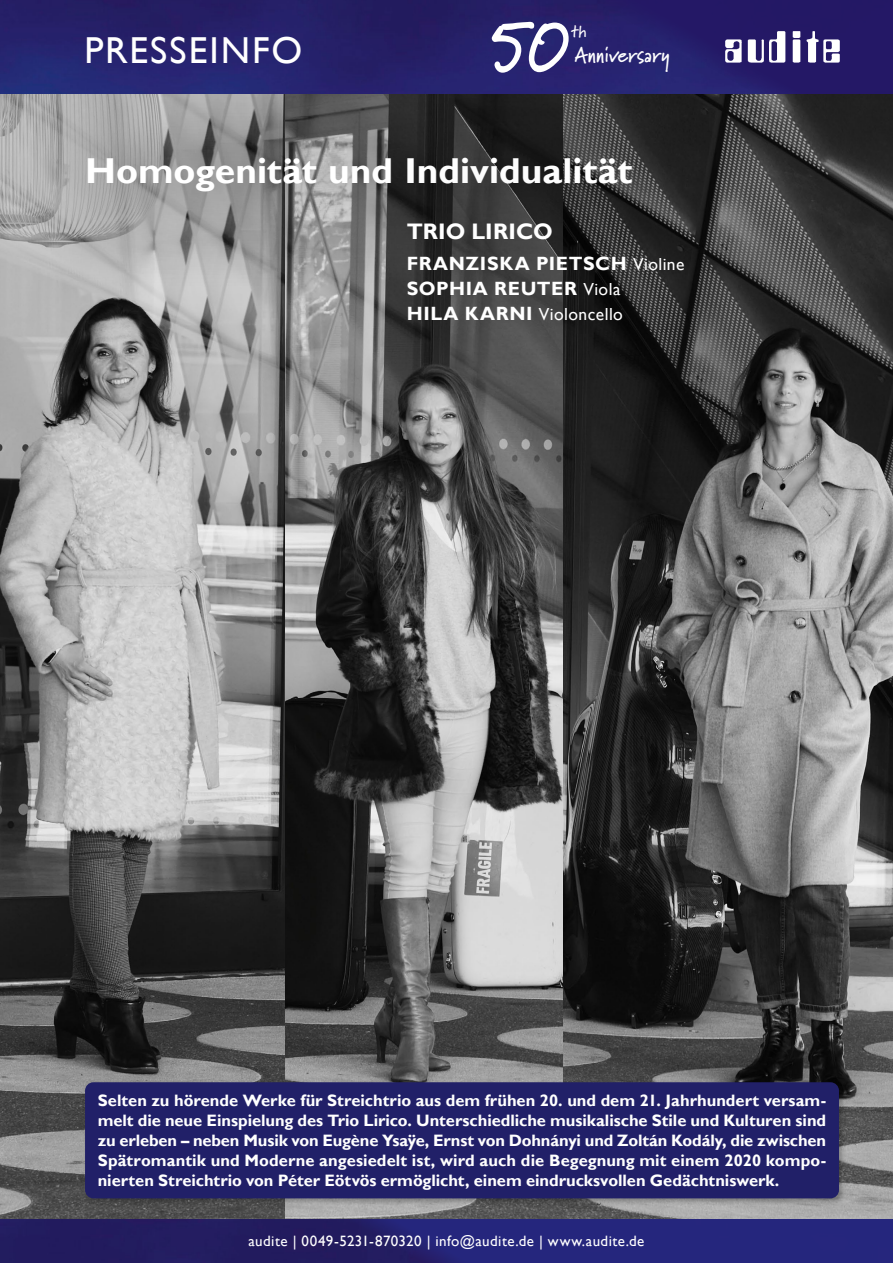
<style>
.page{position:relative;width:893px;height:1263px;background:#fff}
.page>*{position:absolute;margin:0;border:0;box-sizing:border-box;transform-origin:0 0}
.t1{font:700 80.1px "Marydale";color:#fff;scale:.8 1}
.t2{font:37.5px "Gill Sans";letter-spacing:.05em;color:#fff}
.t3{font:700 36px "Gill Sans";color:#fff}
.gill_sansMT8_5__pt_engl{font:700 22.5px "Gill Sans";letter-spacing:.005em;color:#fff}
.t4{font:700 21.3px "Marydale";color:#fff}
.gill_sansMT8_5__pt_engl-2{font:700 19.2px "Gill Sans";letter-spacing:.035em;color:#fff}
.gill_sansMT8_5__pt_engl-3{font:17.4px "Gill Sans";letter-spacing:.025em;color:#fff}
.t5{font:700 16.8px "Marydale";color:#fff}
.t6{font:700 16.5px/19.8px "Gill Sans";color:#fff;text-align:justify}
.t7{font:15px "Gill Sans";letter-spacing:.03em;color:#fff}
.s1{font-weight:400;font-size:17.4px}
.s2{font-weight:700;font-size:19.2px}
</style>
<div class="page">
<img style="left:285px;top:286px;width:278px;height:933px">
<img style="left:0;top:283px;width:285px;height:936px">
<img style="left:563px;top:94px;width:330px;height:1125px">
<img style="left:0;top:1219px;width:893px;height:44px">
<svg style="left:0;top:94px;width:716px;height:189px;background:#7e7e7e"></svg>
<div style="left:82px;top:1080px;width:763px;height:125px;background:#000;opacity:.25"></div>
<div style="left:85px;top:1082px;width:754px;height:116px;background:#212068;border-radius:8px"></div>
<div style="left:336px;top:149px;width:410px;height:251px;background:#000;opacity:.5"></div>
<img style="left:0;top:0;width:893px;height:94px">
<img style="left:724px;top:17px;width:117px;height:59px">
<p class="t2" style="left:84px;top:28px;width:219px">PRESSEINFO</p>
<p class="t1" style="left:489px;top:-2px;width:102px">50</p>
<p class="t5" style="left:571px;top:22px;width:16px">th</p>
<p class="t4" style="left:574px;top:42px;width:97px">Anniversary</p>
<p class="t3" style="left:85px;top:149px;width:549px">Homogenität und Individualität</p>
<p class="gill_sansMT8_5__pt_engl" style="left:407px;top:218px;width:148px">TRIO LIRICO</p>
<p class="gill_sansMT8_5__pt_engl-2" style="left:407px;top:252px;width:279px">FRANZISKA PIETSCH <span class="s1">Violine</span></p>
<p class="gill_sansMT8_5__pt_engl-2" style="left:407px;top:277px;width:215px">SOPHIA REUTER <span class="s1">Viola</span></p>
<p class="gill_sansMT8_5__pt_engl-3" style="left:407px;top:304px;width:218px"><span class="s2">HILA KARNI</span> Violoncello</p>
<p class="t6" style="left:98px;top:1091px;width:730px">Selten zu hörende Werke für Streichtrio aus dem frühen 20. und dem 21. Jahrhundert versam&shy;melt die neue Einspielung des Trio Lirico. Unterschiedliche musikalische Stile und Kulturen sind zu erleben – neben Musik von Eugène Ysaÿe, Ernst von Dohnányi und Zoltán Kodály, die zwischen Spätromantik und Moderne angesiedelt ist, wird auch die Begegnung mit einem 2020 kompo&shy;nierten Streichtrio von Péter Eötvös ermöglicht, einem eindrucksvollen Gedächtniswerk.</p>
<p class="t7" style="left:249px;top:1232px;width:397px">audite | 0049-5231-870320 | info@audite.de | www.audite.de</p>
</div>
